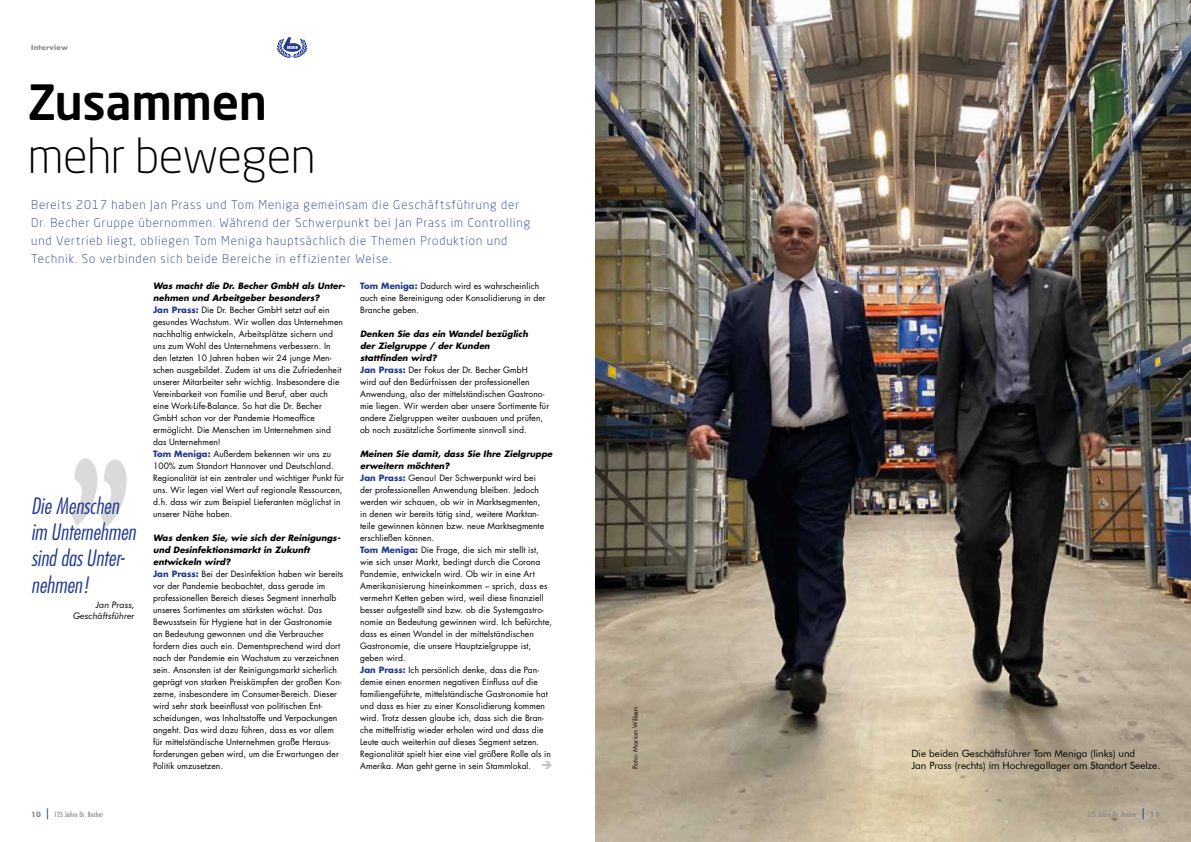
<style>
.page{position:relative;width:1191px;height:842px;background:#fff}
.page>*{position:absolute;margin:0;border:0;box-sizing:border-box;transform-origin:0 0}
.t1{font:300 48px "Neo Sans Std";letter-spacing:-.01em;color:#000}
.t2{font:500 48px "Neo Sans Std";letter-spacing:-.01em;color:#000}
.t3{font:italic 300 condensed 22px/26.4px "Futura LT Pro";color:#213a8f}
.t4{font:300 12px/18px "Neo Sans Std";letter-spacing:.08em;color:#213a8f}
.t5{font:10px "Futura BT";color:#000}
.t6{font:italic 9px/10.8px "Futura BT";color:#000;text-align:right}
.t7{font:8.5px/12px "Futura LT Pro";letter-spacing:.005em;color:#000}
.t8{font:500 condensed 7px "Futura LT Pro";letter-spacing:.03em;color:#878787}
.t9{font:7px "Futura BT";color:#000}
.t10{font:700 7px "Futura LT Pro";letter-spacing:.04em;color:#878787}
.s1{font-weight:700;font-style:italic}
.s2{font-weight:700;color:#213a8f}
.s3{color:#c6c6c6}
.s4{font-weight:700;font-stretch:normal}
.s5{font-weight:400;font-stretch:normal;font-size:11px;color:#213a8f}
</style>
<div class="page">
<svg style="left:71px;top:458px;width:56px;height:69px"></svg>
<img style="left:595px;top:0;width:596px;height:842px">
<svg style="left:276px;top:37px;width:31px;height:21px"></svg>
<p class="t10" style="left:31px;top:42px;width:38px">Interview</p>
<h1 class="t2" style="left:28px;top:72px;width:241px">Zusammen</h1>
<h1 class="t1" style="left:28px;top:127px;width:289px">mehr bewegen</h1>
<p class="t4" style="left:31px;top:195px;width:500px">Bereits 2017 haben Jan Prass und Tom Meniga gemeinsam die Geschäftsführung der Dr. Becher Gruppe übernommen. Während der Schwerpunkt bei Jan Prass im Controlling und Vertrieb liegt, obliegen Tom Meniga hauptsächlich die Themen Produktion und Technik. So verbinden sich beide Bereiche in effizienter Weise.</p>
<p class="t7" style="left:153px;top:280px;width:194px"><span class="s1">Was macht die Dr. Becher GmbH als Unter&shy;nehmen und Arbeitgeber besonders?<br></span><span class="s2">Jan Prass:</span> Die Dr. Becher GmbH setzt auf ein gesundes Wachstum. Wir wollen das Unternehmen nachhaltig entwickeln, Arbeitsplätze sichern und uns zum Wohl des Unternehmens verbessern. In den letzten 10 Jahren haben wir 24 junge Men&shy;schen ausgebildet. Zudem ist uns die Zufriedenheit unserer Mitarbeiter sehr wichtig. Insbesondere die Vereinbarkeit von Familie und Beruf, aber auch eine Work-Life-Balance. So hat die Dr. Becher GmbH schon vor der Pandemie Homeoffice ermöglicht. Die Menschen im Unternehmen sind das Unternehmen!<br><span class="s2">Tom Meniga:</span> Außerdem bekennen wir uns zu 100% zum Standort Hannover und Deutschland.<br>Regionalität ist ein zentraler und wichtiger Punkt für uns. Wir legen viel Wert auf regionale Ressourcen, d.h. dass wir zum Beispiel Lieferanten möglichst in unserer Nähe haben.</p>
<p class="t7" style="left:153px;top:532px;width:192px"><span class="s1">Was denken Sie, wie sich der Reinigungs&shy;und Desinfektionsmarkt in Zukunft entwickeln wird?<br></span><span class="s2">Jan Prass:</span> Bei der Desinfektion haben wir bereits vor der Pandemie beobachtet, dass gerade im professionellen Bereich dieses Segment innerhalb unseres Sortimentes am stärksten wächst. Das Bewusstsein für Hygiene hat in der Gastronomie an Bedeutung gewonnen und die Verbraucher fordern dies auch ein. Dementsprechend wird dort nach der Pandemie ein Wachstum zu verzeichnen sein. Ansonsten ist der Reinigungsmarkt sicherlich geprägt von starken Preiskämpfen der großen Kon&shy;zerne, insbesondere im Consumer-Bereich. Dieser wird sehr stark beeinflusst von politischen Ent&shy;scheidungen, was Inhaltsstoffe und Verpackungen angeht. Das wird dazu führen, dass es vor allem für mittelständische Unternehmen große Heraus&shy;forderungen geben wird, um die Erwartungen der Politik umzusetzen.</p>
<p class="t7" style="left:360px;top:280px;width:187px"><span class="s2">Tom Meniga:</span> Dadurch wird es wahrscheinlich auch eine Bereinigung oder Konsolidierung in der<br>Branche geben.</p>
<p class="t7" style="left:360px;top:328px;width:191px"><span class="s1">Denken Sie das ein Wandel bezüglich<br>der Zielgruppe / der Kunden<br>stattfinden wird?<br></span><span class="s2">Jan Prass:</span> Der Fokus der Dr. Becher GmbH<br>wird auf den Bedürfnissen der professionellen Anwendung, also der mittelständischen Gastrono&shy;mie liegen. Wir werden aber unsere Sortimente für andere Zielgruppen weiter ausbauen und prüfen, ob noch zusätzliche Sortimente sinnvoll sind.</p>
<p class="t7" style="left:360px;top:448px;width:194px"><span class="s1">Meinen Sie damit, dass Sie Ihre Zielgruppe erweitern möchten?<br></span><span class="s2">Jan Prass:</span> Genau! Der Schwerpunkt wird bei<br>der professionellen Anwendung bleiben. Jedoch werden wir schauen, ob wir in Marktsegmenten,<br>in denen wir bereits tätig sind, weitere Marktan&shy;teile gewinnen können bzw. neue Marktsegmente erschließen können.<br><span class="s2">Tom Meniga:</span> Die Frage, die sich mir stellt ist, wie sich unser Markt, bedingt durch die Corona Pandemie, entwickeln wird. Ob wir in eine Art Amerikanisierung hineinkommen – sprich, dass es vermehrt Ketten geben wird, weil diese finanziell besser aufgestellt sind bzw. ob die Systemgastro&shy;nomie an Bedeutung gewinnen wird. Ich befürchte, dass es einen Wandel in der mittelständischen Gastronomie, die unsere Hauptzielgruppe ist, geben wird.<br><span class="s2">Jan Prass:</span> Ich persönlich denke, dass die Pan&shy;demie einen enormen negativen Einfluss auf die familiengeführte, mittelständische Gastronomie hat und dass es hier zu einer Konsolidierung kommen wird. Trotz dessen glaube ich, dass sich die Bran&shy;che mittelfristig wieder erholen wird und dass die Leute auch weiterhin auf dieses Segment setzen.<br>Regionalität spielt hier eine viel größere Rolle als in Amerika. Man geht gerne in sein Stammlokal. <span class="s3">➔</span></p>
<h2 class="t3" style="left:31px;top:492px;width:106px">Die Menschen im Unternehmen sind das Unter&shy;nehmen!</h2>
<p class="t6" style="left:73px;top:599px;width:63px">Jan Prass,<br>Geschäftsführer</p>
<p class="t9" style="left:631px;top:769px;width:64px;rotate:-90deg">Foto: Marion Wilken</p>
<p class="t5" style="left:911px;top:747px;width:225px">Die beiden Geschäftsführer Tom Meniga (links) und</p>
<p class="t5" style="left:911px;top:759px;width:250px">Jan Prass (rechts) im Hochregallager am Standort Seelze.</p>
<p class="t8" style="left:31px;top:810px;width:74px"><span class="s4">10</span> <span class="s5">|</span> 125 Jahre Dr. Becher</p>
<p class="t8" style="left:1087px;top:810px;width:74px">125 Jahre Dr. Becher <span class="s5">|</span> <span class="s4">11</span></p>
</div>
